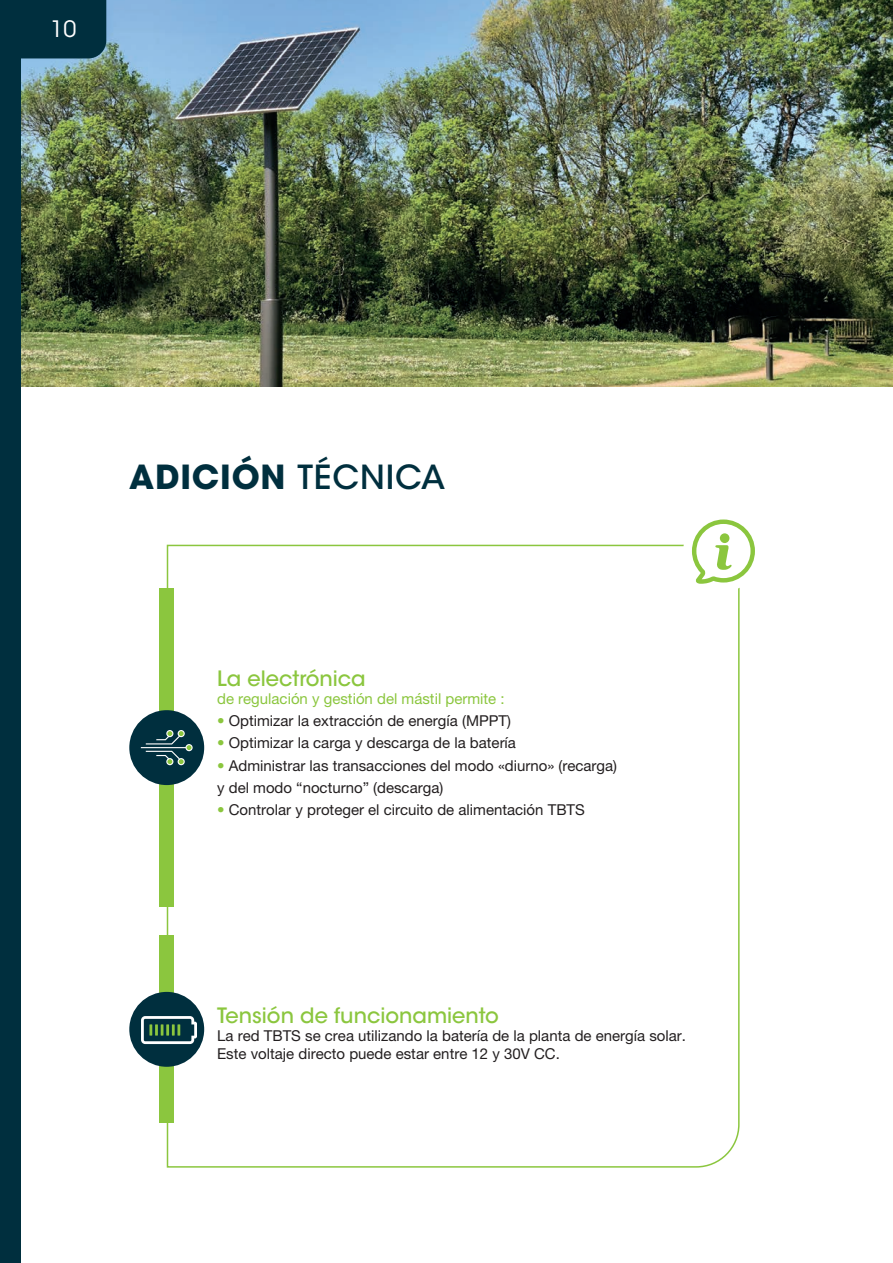
<style>
.page{position:relative;width:893px;height:1263px;background:#fff}
.page>*{position:absolute;margin:0;border:0;box-sizing:border-box;transform-origin:0 0}
.TITRE_1_FR{font:700 33px "ITC Avant Garde Std";letter-spacing:.025em;color:#002f3e}
.t1{font:22.5px "ITC Avant Garde Std";color:#fff}
.Titre_2_FR{font:500 21px "ITC Avant Garde Std";color:#8bc63e}
.TXT_courant_FR{font:15px/18px "Helvetica Neue LT Pro";color:#231f20}
.TXT_courant_FR-2{font:15px "Helvetica Neue LT Pro";color:#8bc63e}
.s1{font-weight:500}
.s2{color:#8bc63e}
</style>
<div class="page">
<img style="left:21px;top:0;width:872px;height:387px">
<svg style="left:166px;top:544px;width:574px;height:624px"></svg>
<div style="left:160px;top:589px;width:14px;height:318px;background:#8bc63e"></div>
<div style="left:160px;top:935px;width:14px;height:188px;background:#8bc63e"></div>
<svg style="left:683px;top:519px;width:72px;height:73px"></svg>
<div style="left:129px;top:710px;width:75px;height:75px;background:#002f3e;border-radius:50%"></div>
<svg style="left:146px;top:730px;width:46px;height:35px"></svg>
<div style="left:129px;top:992px;width:75px;height:75px;background:#002f3e;border-radius:50%"></div>
<svg style="left:141px;top:1016px;width:56px;height:28px"></svg>
<div style="left:0;top:0;width:21px;height:1263px;background:#002f3e"></div>
<div style="left:21px;top:0;width:85px;height:58px;background:#002f3e"></div>
<h2 class="t1" style="left:51px;top:15px;width:27px">10</h2>
<p class="TITRE_1_FR" style="left:129px;top:456px;width:317px">ADICIÓN <span class="s1">TÉCNICA</span></p>
<p class="Titre_2_FR" style="left:217px;top:665px;width:150px">La electrónica</p>
<p class="TXT_courant_FR-2" style="left:217px;top:690px;width:289px">de regulación y gestión del mástil permite :</p>
<p class="TXT_courant_FR" style="left:217px;top:712px;width:295px"><span class="s2">•</span> Optimizar la extracción de energía (MPPT)</p>
<p class="TXT_courant_FR" style="left:217px;top:734px;width:300px"><span class="s2">•</span> Optimizar la carga y descarga de la batería</p>
<p class="TXT_courant_FR" style="left:217px;top:756px;width:402px"><span class="s2">•</span> Administrar las transacciones del modo «diurno» (recarga)</p>
<p class="TXT_courant_FR" style="left:217px;top:778px;width:228px">y del modo “nocturno” (descarga)</p>
<p class="TXT_courant_FR" style="left:217px;top:801px;width:369px"><span class="s2">•</span> Controlar y proteger el circuito de alimentación TBTS</p>
<p class="Titre_2_FR" style="left:217px;top:1002px;width:283px">Tensión de funcionamiento</p>
<p class="TXT_courant_FR" style="left:217px;top:1026px;width:470px">La red TBTS se crea utilizando la batería de la planta de energía solar.<br>Este voltaje directo puede estar entre 12 y 30V CC.</p>
</div>
